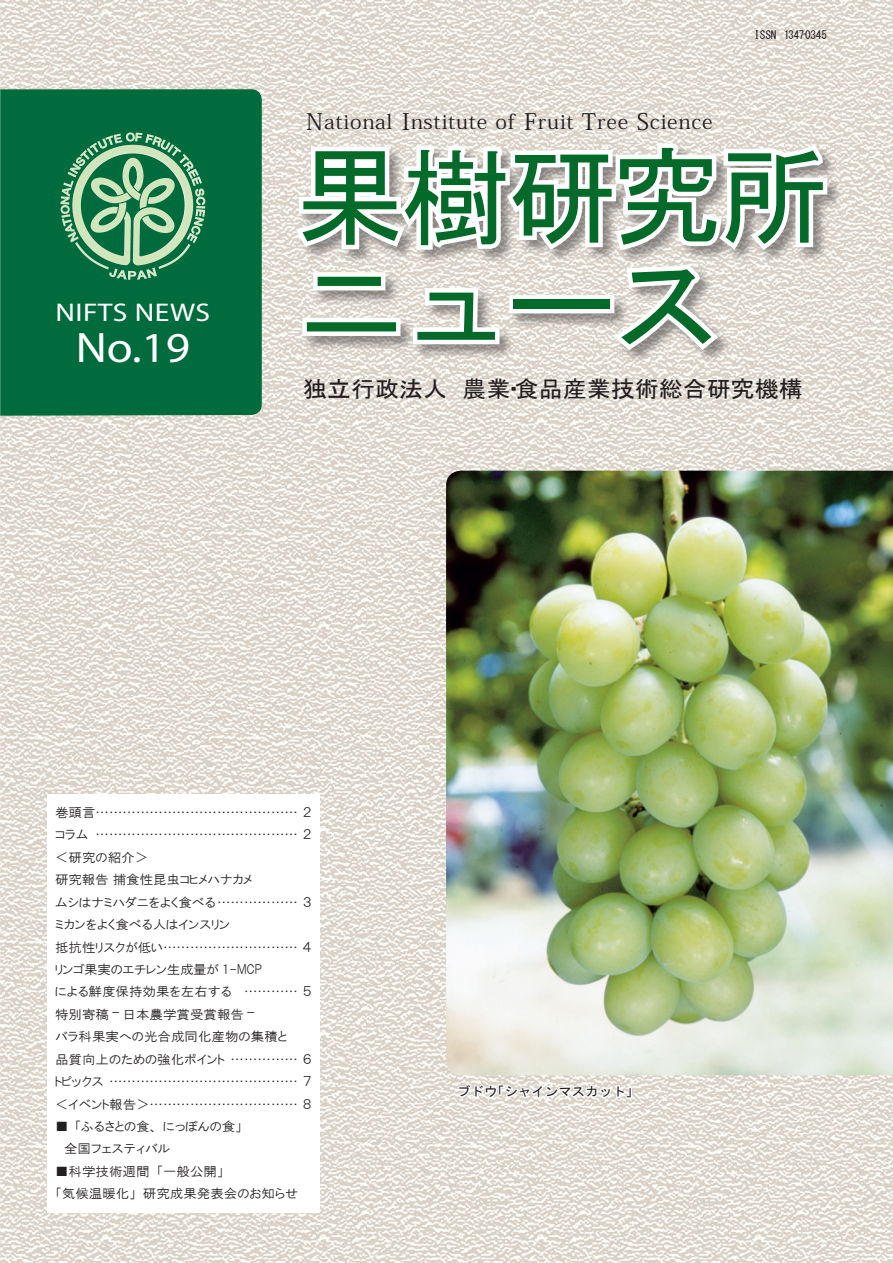
<style>
.page{position:relative;width:893px;height:1263px;background:#fff}
.page>*{position:absolute;margin:0;border:0;box-sizing:border-box;transform-origin:0 0}
.t1{font:106.8px "MS Gothic";letter-spacing:-.04em;color:#046a29}
.t2{font:42.75px "Myriad Pro";color:#fff;scale:1.11 1}
.t3{font:25.65px "Myriad Pro";letter-spacing:.015em;color:#fff;scale:1.16 1}
.t4{font:22.8px "MS Gothic";color:#231f20;scale:1.05 1}
.t5{font:19.95px "Koz Min Pro";letter-spacing:.035em;color:#231f20;scale:1.05 1}
.t6{font:12.9px "HGP Gothic M";color:#231f20;scale:1.05 1}
.t7{font:12.9px "HGP Gothic M";letter-spacing:-.02em;color:#231f20;scale:1.05 1}
.t8{font:12.9px "MS Gothic";color:#231f20;scale:1.05 1}
.t9{font:11.4px "MS Gothic";letter-spacing:-.02em;color:#231f20}
.s1{font-size:22.8px}
.s2{font-family:"MS Gothic"}
</style>
<div class="page">
<img style="left:0;top:0;width:893px;height:1263px">
<svg style="left:0;top:89px;width:262px;height:327px;background:#147649"></svg>
<div style="left:295px;top:143px;width:598px;height:289px;background:#231f20;opacity:.45"></div>
<svg style="left:289px;top:139px;width:543px;height:217px"></svg>
<img style="left:446px;top:471px;width:447px;height:604px">
<svg style="left:456px;top:1083px;width:177px;height:17px"></svg>
<div style="left:47px;top:794px;width:273px;height:418px;background:#fff"></div>
<img style="left:126px;top:132px;width:16px;height:10px">
<p class="t3" style="left:55px;top:297px;width:135px">NIFTS NEWS</p>
<p class="t2" style="left:76px;top:321px;width:104px">No.19</p>
<p class="t9" style="left:754px;top:29px;width:74px">ISSN 1347−0345</p>
<p class="t5" style="left:306px;top:108px;width:389px"><span class="s1">N</span>ational <span class="s1">I</span>nstitute of <span class="s1">F</span>ruit <span class="s1">T</span>ree <span class="s1">S</span>cience</p>
<p class="t1" style="left:295px;top:143px;width:535px">果樹研究所</p>
<p class="t1" style="left:295px;top:251px;width:429px">ニュース</p>
<p class="t4" style="left:303px;top:378px;width:477px">独立行政法人　農業・食品産業技術総合研究機構</p>
<p class="t6" style="left:55px;top:806px;width:246px">巻頭言……………………………………… ２</p>
<p class="t6" style="left:55px;top:828px;width:246px">コラム… ……………………………………… ２</p>
<p class="t6" style="left:55px;top:851px;width:90px">＜研究の紹介＞</p>
<p class="t6" style="left:55px;top:873px;width:190px">研究報告捕食性昆虫コヒメハナカメ</p>
<p class="t6" style="left:55px;top:896px;width:246px">ムシはナミハダニをよく食べる………………… ３</p>
<p class="t6" style="left:55px;top:918px;width:168px">ミカンをよく食べる人はインスリン</p>
<p class="t6" style="left:55px;top:940px;width:246px">抵抗性リスクが低い………………………… ４</p>
<p class="t7" style="left:55px;top:963px;width:199px">リンゴ果実のエチレン生成量が 1-MCP</p>
<p class="t6" style="left:55px;top:985px;width:246px">による鮮度保持効果を左右する… ………… ５</p>
<p class="t6" style="left:55px;top:1008px;width:191px">特別寄稿 <span class="s2">−</span> 日本農学賞受賞報告 <span class="s2">−</span></p>
<p class="t6" style="left:55px;top:1030px;width:222px">バラ科果実への光合成同化産物の集積と</p>
<p class="t6" style="left:55px;top:1053px;width:246px">品質向上のための強化ポイント……………… ６</p>
<p class="t6" style="left:55px;top:1075px;width:246px">トピックス……………………………………… ７</p>
<p class="t6" style="left:55px;top:1097px;width:246px">＜イベント報告＞…………………………… ８</p>
<p class="t6" style="left:55px;top:1120px;width:180px">■ 「ふるさとの食、にっぽんの食」</p>
<p class="t6" style="left:55px;top:1142px;width:111px">　全国フェスティバル</p>
<p class="t6" style="left:55px;top:1165px;width:162px">■科学技術週間「一般公開」</p>
<p class="t6" style="left:55px;top:1187px;width:233px">「気候温暖化」研究成果発表会のお知らせ</p>
<p class="t8" style="left:457px;top:1085px;width:175px">ブドウ「シャインマスカット」</p>
</div>
